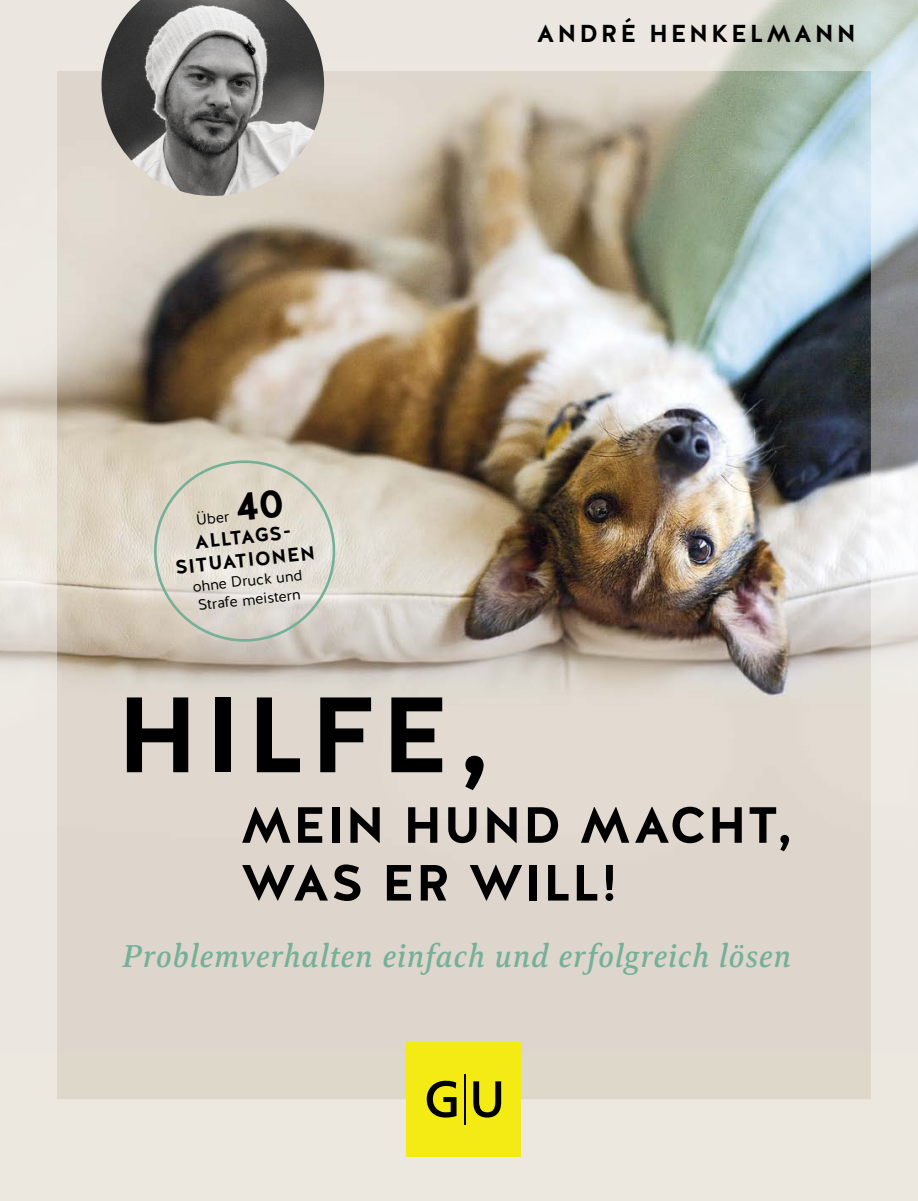
<style>
.page{position:relative;width:918px;height:1201px;background:#fff}
.page>*{position:absolute;margin:0;border:0;box-sizing:border-box;transform-origin:0 0}
.t1{font:700 106.75px "Halis GR";letter-spacing:.04em;color:#000}
.t2{font:700 50.75px/57.8px "Halis GR";letter-spacing:.02em;color:#000}
.t3{font:italic 500 33.25px "Carrara";letter-spacing:.025em;color:#75b099}
.t4{font:700 24.5px "Halis GR";letter-spacing:.12em;color:#000}
.t5{font:700 19.25px/23.1px "Halis GR";color:#000;text-align:center}
.t6{font:14.88px/19.2px "Halis GR";color:#000}
</style>
<div class="page">
<img style="left:0;top:0;width:918px;height:1200px">
<div style="left:407px;top:1042px;width:114px;height:114px;background:#f4eb15"></div>
<svg style="left:427px;top:1080px;width:29px;height:37px"></svg>
<svg style="left:473px;top:1081px;width:28px;height:36px"></svg>
<hr style="left:464px;top:1074px;width:1px;height:50px;background:#000">
<img style="left:101px;top:0;width:223px;height:196px">
<svg style="left:151px;top:457px;width:188px;height:188px;background:#d9d5c9"></svg>
<p class="t6" style="left:195px;top:510px;width:35px;rotate:-6deg">Über</p>
<p class="t5" style="left:172px;top:531px;width:142px;rotate:-6deg">ALLTAGS-<br>SITUATIONEN</p>
<p class="t6" style="left:191px;top:577px;width:112px;rotate:-6deg">ohne Druck und<br>Strafe meistern</p>
<p class="t4" style="left:537px;top:18px;width:321px">ANDRÉ HENKELMANN</p>
<h1 class="t1" style="left:116px;top:667px;width:377px">HILFE,</h1>
<h2 class="t2" style="left:241px;top:792px;width:554px">MEIN HUND MACHT,<br>WAS ER WILL!</h2>
<p class="t3" style="left:122px;top:939px;width:670px">Problemverhalten einfach und erfolgreich lösen</p>
</div>
